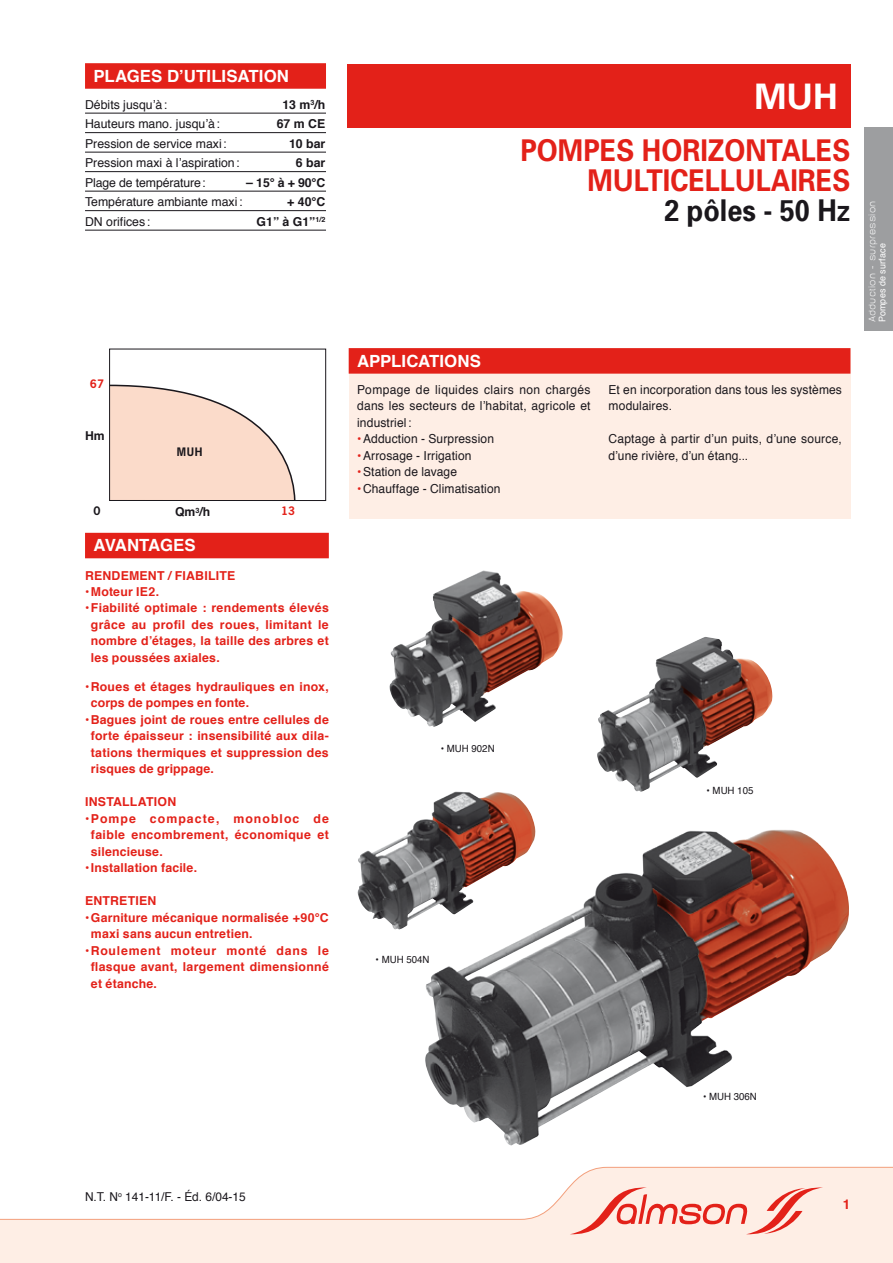
<style>
.page{position:relative;width:893px;height:1263px;background:#fff}
.page>*{position:absolute;margin:0;border:0;box-sizing:border-box;transform-origin:0 0}
.t1{font:700 35.25px "Univers";color:#fff}
.t2{font:700 30px/30px "Univers";color:#e32119;text-align:right;scale:.9 1}
.t3{font:700 30px "Univers";color:#1a171c;scale:.9 1}
.t4{font:700 16.8px "Helvetica";color:#fff}
.t5{font:700 13.5px "Helvetica";color:#e32119}
.t6{font:12.45px/16.5px "Helvetica";letter-spacing:.015em;color:#1a171c}
.t7{font:700 12.3px/16.5px "Helvetica";letter-spacing:.02em;color:#e32119;text-align:justify}
.t8{font:12.3px "Helvetica";color:#1a171c}
.t9{font:700 12.3px "Helvetica";color:#1a171c}
.t10{font:700 12.15px "Helvetica";color:#1a171c}
.t11{font:700 12.15px "News Gothic BQ";color:#1a171c}
.t12{font:700 12.15px "News Gothic BQ";color:#e32119}
.t13{font:9.9px "Helvetica";color:#1a171c}
.t14{font:100 9.15px "Baby Mine";letter-spacing:.025em;color:#fff}
.t15{font:9.15px "Helvetica";letter-spacing:.02em;color:#fff}
.s1{font-weight:700;font-size:12.3px;color:#e32119}
</style>
<div class="page">
<svg style="left:111px;top:384px;width:185px;height:115px"></svg>
<div style="left:109px;top:349px;width:217px;height:152px;border:1px solid #1a171c"></div>
<img style="left:425px;top:830px;width:424px;height:315px">
<img style="left:358px;top:792px;width:178px;height:137px">
<img style="left:389px;top:570px;width:174px;height:157px">
<img style="left:597px;top:637px;width:175px;height:155px">
<div style="left:349px;top:349px;width:501px;height:170px;background:#feeee5"></div>
<div style="left:85px;top:63px;width:241px;height:26px;background:#e32119"></div>
<hr style="left:85px;top:113px;width:241px;height:1px;background:#1a171c">
<hr style="left:85px;top:132px;width:241px;height:1px;background:#1a171c">
<hr style="left:85px;top:152px;width:241px;height:1px;background:#1a171c">
<hr style="left:85px;top:171px;width:241px;height:1px;background:#1a171c">
<hr style="left:85px;top:191px;width:241px;height:1px;background:#1a171c">
<hr style="left:85px;top:210px;width:241px;height:1px;background:#1a171c">
<hr style="left:85px;top:230px;width:241px;height:1px;background:#1a171c">
<div style="left:349px;top:348px;width:501px;height:26px;background:#e32119"></div>
<div style="left:85px;top:533px;width:244px;height:25px;background:#e32119"></div>
<div style="left:864px;top:128px;width:29px;height:203px;background:#9d9ea0"></div>
<div style="left:347px;top:64px;width:503px;height:64px;background:#e32119"></div>
<svg style="left:0;top:1166px;width:893px;height:97px"></svg>
<h3 class="t4" style="left:94px;top:62px;width:197px">PLAGES D’UTILISATION</h3>
<p class="t8" style="left:85px;top:95px;width:84px">Débits jusqu’à:</p>
<p class="t9" style="left:282px;top:94px;width:44px">13 m<sup>3</sup>/h</p>
<p class="t8" style="left:85px;top:114px;width:136px">Hauteurs mano. jusqu’à:</p>
<p class="t9" style="left:277px;top:114px;width:50px">67 m CE</p>
<p class="t8" style="left:85px;top:134px;width:143px">Pression de service maxi:</p>
<p class="t9" style="left:289px;top:133px;width:38px">10 bar</p>
<p class="t8" style="left:85px;top:153px;width:156px">Pression maxi à l’aspiration:</p>
<p class="t9" style="left:296px;top:153px;width:31px">6 bar</p>
<p class="t8" style="left:85px;top:173px;width:122px">Plage de température:</p>
<p class="t9" style="left:246px;top:172px;width:81px">– 15° à + 90°C</p>
<p class="t8" style="left:85px;top:192px;width:159px">Température ambiante maxi:</p>
<p class="t9" style="left:287px;top:192px;width:40px">+ 40°C</p>
<p class="t8" style="left:85px;top:212px;width:67px">DN orifices:</p>
<p class="t9" style="left:257px;top:211px;width:70px">G1” à G1”<sup>1/2</sup></p>
<p class="t12" style="left:90px;top:376px;width:16px">67</p>
<p class="t10" style="left:85px;top:426px;width:21px">Hm</p>
<p class="t11" style="left:94px;top:504px;width:9px">0</p>
<p class="t11" style="left:177px;top:444px;width:27px">MUH</p>
<p class="t10" style="left:175px;top:502px;width:37px">Qm<sup>3</sup>/h</p>
<p class="t12" style="left:281px;top:504px;width:16px">13</p>
<h3 class="t4" style="left:94px;top:532px;width:103px">AVANTAGES</h3>
<p class="t7" style="left:85px;top:567px;width:152px">RENDEMENT / FIABILITE</p>
<p class="t7" style="left:85px;top:584px;width:76px">• Moteur IE2.</p>
<p class="t7" style="left:91px;top:600px;width:239px;text-indent:-6px">• Fiabilité optimale : rendements élevés grâce au profil des roues, limitant le nombre d’étages, la taille des arbres et les poussées axiales.</p>
<p class="t7" style="left:91px;top:678px;width:239px;text-indent:-6px">• Roues et étages hydrauliques en inox, corps de pompes en fonte.</p>
<p class="t7" style="left:91px;top:711px;width:239px;text-indent:-6px">• Bagues joint de roues entre cellules de forte épaisseur : insensibilité aux dila&shy;tations thermiques et suppression des risques de grippage.</p>
<p class="t7" style="left:85px;top:794px;width:93px">INSTALLATION</p>
<p class="t7" style="left:91px;top:810px;width:239px;text-indent:-6px">• Pompe compacte, monobloc de faible encombrement, économique et silencieuse.</p>
<p class="t7" style="left:85px;top:860px;width:114px">• Installation facile.</p>
<p class="t7" style="left:85px;top:893px;width:73px">ENTRETIEN</p>
<p class="t7" style="left:91px;top:909px;width:239px;text-indent:-6px">• Garniture mécanique normalisée +90°C maxi sans aucun entretien.</p>
<p class="t7" style="left:91px;top:942px;width:239px;text-indent:-6px">• Roulement moteur monté dans le flasque avant, largement dimensionné et étanche.</p>
<h1 class="t1" style="left:754px;top:76px;width:85px">MUH</h1>
<h2 class="t2" style="left:520px;top:136px;width:368px">POMPES HORIZONTALES<br>MULTICELLULAIRES</h2>
<h2 class="t3" style="left:664px;top:193px;width:208px">2 pôles - 50 Hz</h2>
<h3 class="t4" style="left:357px;top:347px;width:125px">APPLICATIONS</h3>
<p class="t6" style="left:357px;top:382px;width:235px;text-align:justify">Pompage de liquides clairs non chargés dans les secteurs de l’habitat, agricole et industriel:</p>
<p class="t6" style="left:357px;top:431px;width:138px"><span class="s1">•</span> Adduction - Surpression</p>
<p class="t6" style="left:357px;top:448px;width:116px"><span class="s1">•</span> Arrosage - Irrigation</p>
<p class="t6" style="left:357px;top:464px;width:101px"><span class="s1">•</span> Station de lavage</p>
<p class="t6" style="left:357px;top:481px;width:145px"><span class="s1">•</span> Chauffage - Climatisation</p>
<p class="t6" style="left:609px;top:382px;width:235px">Et en incorporation dans tous les systèmes modulaires.</p>
<p class="t6" style="left:609px;top:431px;width:235px">Captage à partir d’un puits, d’une source, d’une rivière, d’un étang...</p>
<p class="t14" style="left:867px;top:322px;width:123px;rotate:-90deg">Adduction - surpression</p>
<p class="t15" style="left:875px;top:322px;width:81px;rotate:-90deg">Pompes de surface</p>
<p class="t13" style="left:441px;top:740px;width:55px">• MUH 902N</p>
<p class="t13" style="left:376px;top:951px;width:55px">• MUH 504N</p>
<p class="t13" style="left:707px;top:783px;width:48px">• MUH 105</p>
<p class="t8" style="left:85px;top:1187px;width:162px">N.T. N<sup>o</sup> 141-11/F. - Éd. 6/04-15</p>
<p class="t13" style="left:703px;top:1089px;width:55px">• MUH 306N</p>
<p class="t5" style="left:843px;top:1193px;width:9px">1</p>
</div>
